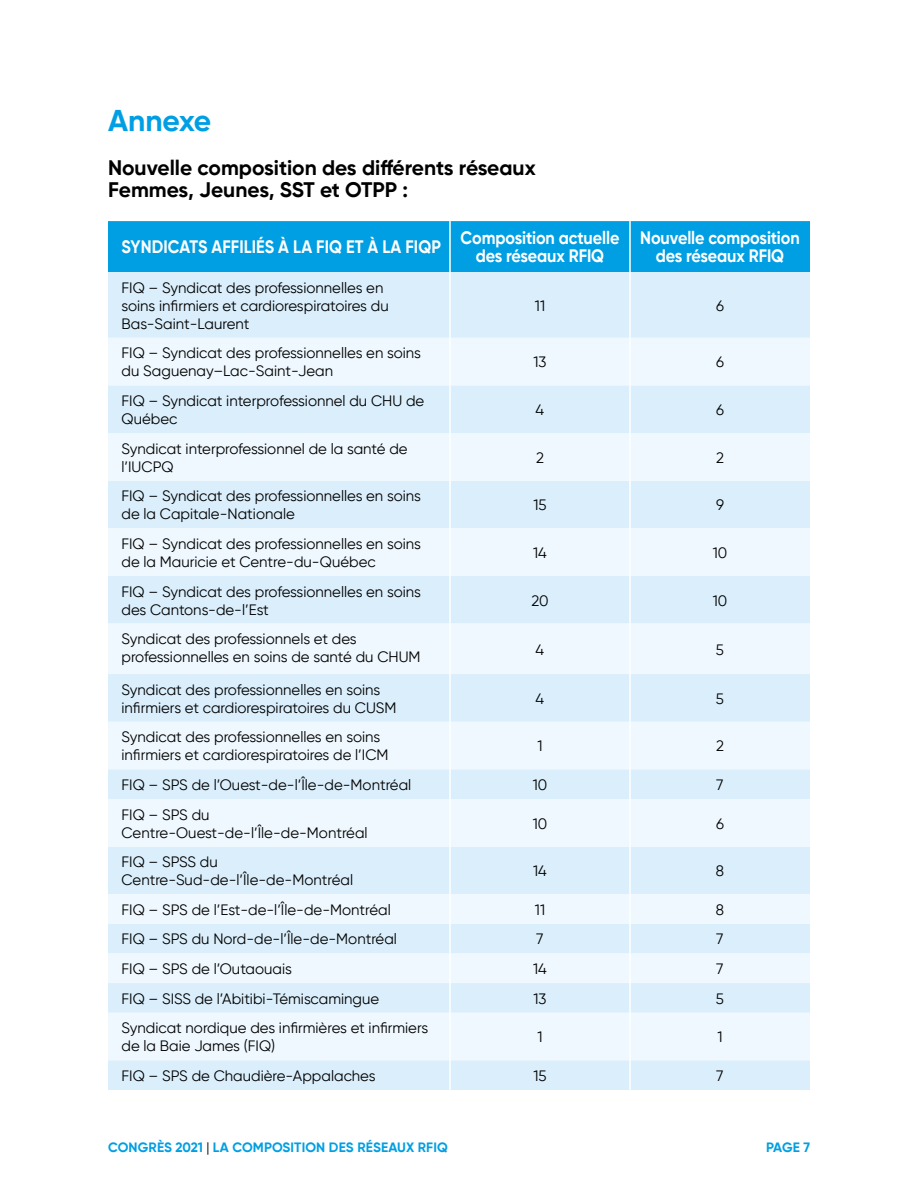
<style>
.page{position:relative;width:918px;height:1188px;background:#fff}
.page>*{position:absolute;margin:0;border:0;box-sizing:border-box;transform-origin:0 0}
.t1{font:700 30px "Gilroy";color:#009fe3}
.t2{font:700 21px/22.5px "Gilroy";color:#000}
.t3{font:700 18px/18px "Gilroy";letter-spacing:-.005em;color:#fff;text-align:center;scale:.9 1}
.t4{font:15px/18px "Gilroy";color:#000}
.t5{font:700 13.5px "Gilroy";letter-spacing:.01em;color:#009fe3}
.s1{font-weight:400;color:#000}
</style>
<div class="page">
<div style="left:108px;top:221px;width:702px;height:51px;background:#009fe3"></div>
<div style="left:108px;top:272px;width:702px;height:818px;background:#daeefb"></div>
<svg style="left:108px;top:338px;width:702px;height:722px;background:#e5f3fc"></svg>
<hr style="left:449px;top:221px;width:2px;height:51px;background:#fff">
<hr style="left:449px;top:272px;width:2px;height:66px;background:#fff">
<hr style="left:449px;top:338px;width:2px;height:47px;background:#fff">
<hr style="left:449px;top:385px;width:2px;height:48px;background:#fff">
<hr style="left:449px;top:433px;width:2px;height:48px;background:#fff">
<hr style="left:449px;top:481px;width:2px;height:47px;background:#fff">
<hr style="left:449px;top:528px;width:2px;height:48px;background:#fff">
<hr style="left:449px;top:576px;width:2px;height:48px;background:#fff">
<hr style="left:449px;top:624px;width:2px;height:50px;background:#fff">
<hr style="left:449px;top:674px;width:2px;height:48px;background:#fff">
<hr style="left:449px;top:722px;width:2px;height:47px;background:#fff">
<hr style="left:449px;top:769px;width:2px;height:30px;background:#fff">
<hr style="left:449px;top:799px;width:2px;height:48px;background:#fff">
<hr style="left:449px;top:847px;width:2px;height:47px;background:#fff">
<hr style="left:449px;top:894px;width:2px;height:30px;background:#fff">
<hr style="left:449px;top:924px;width:2px;height:29px;background:#fff">
<hr style="left:449px;top:953px;width:2px;height:30px;background:#fff">
<hr style="left:449px;top:983px;width:2px;height:30px;background:#fff">
<hr style="left:449px;top:1013px;width:2px;height:47px;background:#fff">
<hr style="left:449px;top:1060px;width:2px;height:30px;background:#fff">
<hr style="left:629px;top:221px;width:2px;height:51px;background:#fff">
<hr style="left:629px;top:272px;width:2px;height:66px;background:#fff">
<hr style="left:629px;top:338px;width:2px;height:47px;background:#fff">
<hr style="left:629px;top:385px;width:2px;height:48px;background:#fff">
<hr style="left:629px;top:433px;width:2px;height:48px;background:#fff">
<hr style="left:629px;top:481px;width:2px;height:47px;background:#fff">
<hr style="left:629px;top:528px;width:2px;height:48px;background:#fff">
<hr style="left:629px;top:576px;width:2px;height:48px;background:#fff">
<hr style="left:629px;top:624px;width:2px;height:50px;background:#fff">
<hr style="left:629px;top:674px;width:2px;height:48px;background:#fff">
<hr style="left:629px;top:722px;width:2px;height:47px;background:#fff">
<hr style="left:629px;top:769px;width:2px;height:30px;background:#fff">
<hr style="left:629px;top:799px;width:2px;height:48px;background:#fff">
<hr style="left:629px;top:847px;width:2px;height:47px;background:#fff">
<hr style="left:629px;top:894px;width:2px;height:30px;background:#fff">
<hr style="left:629px;top:924px;width:2px;height:29px;background:#fff">
<hr style="left:629px;top:953px;width:2px;height:30px;background:#fff">
<hr style="left:629px;top:983px;width:2px;height:30px;background:#fff">
<hr style="left:629px;top:1013px;width:2px;height:47px;background:#fff">
<hr style="left:629px;top:1060px;width:2px;height:30px;background:#fff">
<h1 class="t1" style="left:108px;top:102px;width:105px">Annexe</h1>
<h2 class="t2" style="left:108px;top:156px;width:429px">Nouvelle composition des différents réseaux<br>Femmes, Jeunes, SST et OTPP :</h2>
<p class="t3" style="left:122px;top:238px;width:356px">SYNDICATS AFFILIÉS À LA FIQ ET À LA FIQP</p>
<p class="t3" style="left:461px;top:229px;width:178px">Composition actuelle des réseaux RFIQ</p>
<p class="t3" style="left:640px;top:229px;width:179px">Nouvelle composition des réseaux RFIQ</p>
<p class="t4" style="left:122px;top:278px;width:269px">FIQ – Syndicat des professionnelles en soins infirmiers et cardiorespiratoires du<br>Bas-Saint-Laurent</p>
<p class="t4" style="left:535px;top:296px;width:12px">11</p>
<p class="t4" style="left:716px;top:296px;width:9px">6</p>
<p class="t4" style="left:122px;top:344px;width:301px">FIQ – Syndicat des professionnelles en soins du Saguenay–Lac-Saint-Jean</p>
<p class="t4" style="left:533px;top:353px;width:15px">13</p>
<p class="t4" style="left:716px;top:353px;width:9px">6</p>
<p class="t4" style="left:122px;top:392px;width:304px">FIQ – Syndicat interprofessionnel du CHU de<br>Québec</p>
<p class="t4" style="left:536px;top:401px;width:10px">4</p>
<p class="t4" style="left:716px;top:401px;width:9px">6</p>
<p class="t4" style="left:122px;top:439px;width:288px">Syndicat interprofessionnel de la santé de l’IUCPQ</p>
<p class="t4" style="left:536px;top:448px;width:9px">2</p>
<p class="t4" style="left:716px;top:448px;width:9px">2</p>
<p class="t4" style="left:121px;top:487px;width:301px">FIQ – Syndicat des professionnelles en soins de la Capitale-Nationale</p>
<p class="t4" style="left:533px;top:496px;width:15px">15</p>
<p class="t4" style="left:716px;top:496px;width:9px">9</p>
<p class="t4" style="left:121px;top:534px;width:301px">FIQ – Syndicat des professionnelles en soins de la Mauricie et Centre-du-Québec</p>
<p class="t4" style="left:533px;top:543px;width:15px">14</p>
<p class="t4" style="left:713px;top:543px;width:16px">10</p>
<p class="t4" style="left:121px;top:582px;width:301px">FIQ – Syndicat des professionnelles en soins des Cantons-de-l’Est</p>
<p class="t4" style="left:531px;top:591px;width:19px">20</p>
<p class="t4" style="left:713px;top:591px;width:16px">10</p>
<p class="t4" style="left:122px;top:630px;width:301px">Syndicat des professionnels et des professionnelles en soins de santé du CHUM</p>
<p class="t4" style="left:536px;top:640px;width:10px">4</p>
<p class="t4" style="left:716px;top:640px;width:10px">5</p>
<p class="t4" style="left:122px;top:680px;width:276px">Syndicat des professionnelles en soins infirmiers et cardiorespiratoires du CUSM</p>
<p class="t4" style="left:536px;top:689px;width:10px">4</p>
<p class="t4" style="left:716px;top:689px;width:10px">5</p>
<p class="t4" style="left:122px;top:728px;width:269px">Syndicat des professionnelles en soins infirmiers et cardiorespiratoires de l’ICM</p>
<p class="t4" style="left:537px;top:737px;width:7px">1</p>
<p class="t4" style="left:716px;top:737px;width:9px">2</p>
<p class="t4" style="left:122px;top:776px;width:291px">FIQ – SPS de l’Ouest-de-l’Île-de-Montréal</p>
<p class="t4" style="left:533px;top:776px;width:16px">10</p>
<p class="t4" style="left:716px;top:776px;width:9px">7</p>
<p class="t4" style="left:122px;top:805px;width:248px">FIQ – SPS du<br>Centre-Ouest-de-l’Île-de-Montréal</p>
<p class="t4" style="left:533px;top:814px;width:16px">10</p>
<p class="t4" style="left:716px;top:814px;width:9px">6</p>
<p class="t4" style="left:122px;top:853px;width:233px">FIQ – SPSS du<br>Centre-Sud-de-l’Île-de-Montréal</p>
<p class="t4" style="left:533px;top:862px;width:15px">14</p>
<p class="t4" style="left:716px;top:862px;width:10px">8</p>
<p class="t4" style="left:122px;top:900px;width:271px">FIQ – SPS de l’Est-de-l’Île-de-Montréal</p>
<p class="t4" style="left:535px;top:900px;width:12px">11</p>
<p class="t4" style="left:716px;top:900px;width:10px">8</p>
<p class="t4" style="left:122px;top:930px;width:277px">FIQ – SPS du Nord-de-l’Île-de-Montréal</p>
<p class="t4" style="left:536px;top:930px;width:9px">7</p>
<p class="t4" style="left:716px;top:930px;width:9px">7</p>
<p class="t4" style="left:122px;top:960px;width:172px">FIQ – SPS de l’Outaouais</p>
<p class="t4" style="left:533px;top:960px;width:15px">14</p>
<p class="t4" style="left:716px;top:960px;width:9px">7</p>
<p class="t4" style="left:122px;top:989px;width:259px">FIQ – SISS de l’Abitibi-Témiscamingue</p>
<p class="t4" style="left:533px;top:989px;width:15px">13</p>
<p class="t4" style="left:716px;top:989px;width:10px">5</p>
<p class="t4" style="left:122px;top:1019px;width:308px">Syndicat nordique des infirmières et infirmiers de la Baie James (FIQ)</p>
<p class="t4" style="left:537px;top:1028px;width:7px">1</p>
<p class="t4" style="left:717px;top:1028px;width:7px">1</p>
<p class="t4" style="left:122px;top:1067px;width:256px">FIQ – SPS de Chaudière-Appalaches</p>
<p class="t4" style="left:533px;top:1067px;width:15px">15</p>
<p class="t4" style="left:716px;top:1067px;width:9px">7</p>
<p class="t5" style="left:108px;top:1139px;width:341px">CONGRÈS 2021 <span class="s1">|</span> LA COMPOSITION DES RÉSEAUX RFIQ</p>
<p class="t5" style="left:766px;top:1139px;width:45px">PAGE 7</p>
</div>
